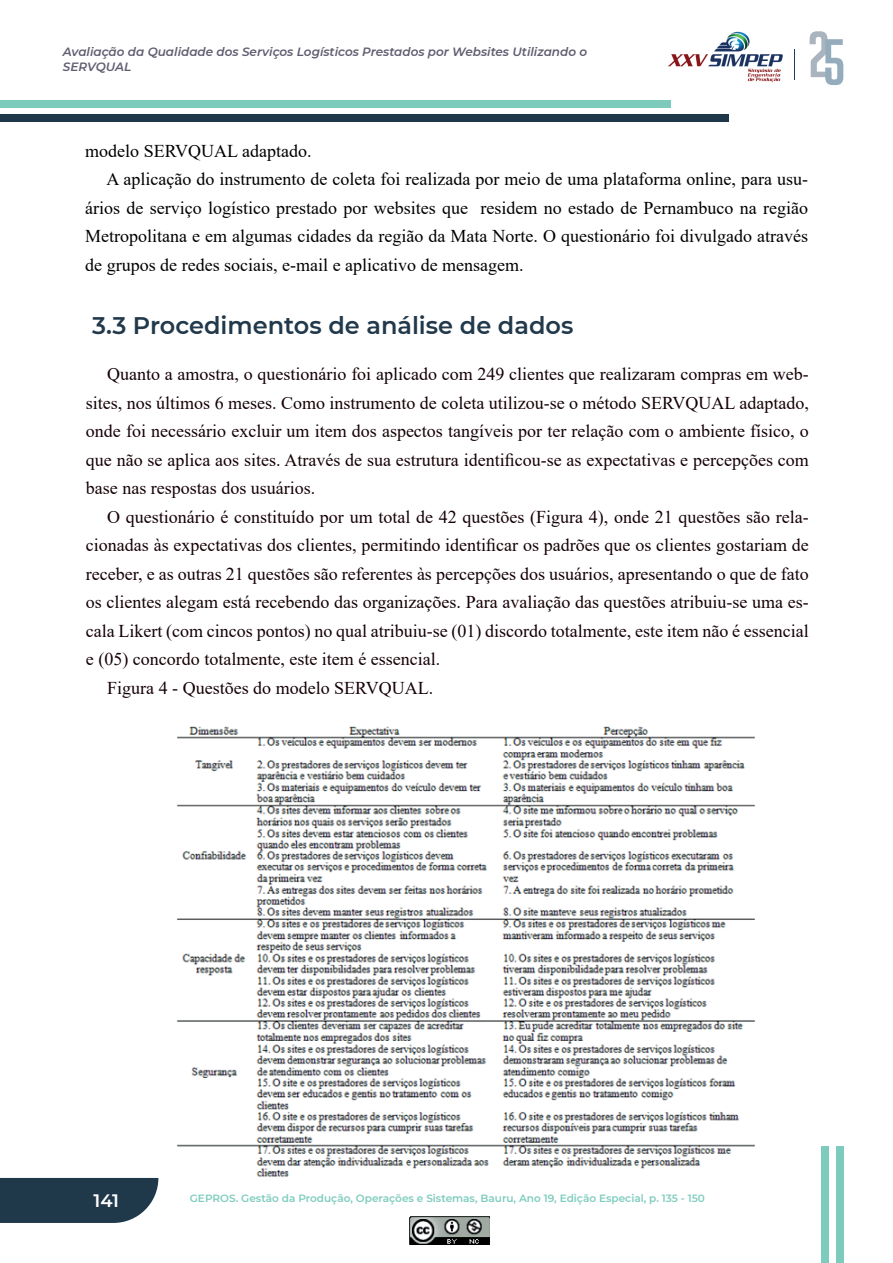
<style>
.page{position:relative;width:893px;height:1263px;background:#fff}
.page>*{position:absolute;margin:0;border:0;box-sizing:border-box;transform-origin:0 0}
.t1{font:600 24px "Montserrat";color:#21394b}
.t2{font:18px/28.5px "Times New Roman";color:#150005;text-align:justify}
.t3{font:18px "Times New Roman";color:#000001}
.t4{font:600 18px "Montserrat";color:#fff}
.t5{font:italic 600 12px/14.4px "Montserrat";color:#5f5d70}
.t6{font:600 10.5px "Montserrat";color:#7eccbe}
</style>
<div class="page">
<svg style="left:0;top:1178px;width:158px;height:45px;background:#2c4455"></svg>
<div style="left:0;top:114px;width:729px;height:8px;background:#1f394b"></div>
<div style="left:0;top:100px;width:670px;height:8px;background:#7dcbbd"></div>
<svg style="left:810px;top:31px;width:33px;height:54px"></svg>
<hr style="left:794px;top:49px;width:1px;height:30px;background:#1f3a6c">
<img style="left:668px;top:31px;width:115px;height:52px">
<div style="left:836px;top:1146px;width:7px;height:117px;background:#7dcbbd"></div>
<div style="left:821px;top:1146px;width:7px;height:117px;background:#7dcbbd"></div>
<img style="left:410px;top:1216px;width:79px;height:28px">
<img style="left:177px;top:726px;width:578px;height:451px">
<p class="t5" style="left:63px;top:44px;width:526px">Avaliação da Qualidade dos Serviços Logísticos Prestados por Websites Utilizando o<br>SERVQUAL</p>
<p class="t3" style="left:85px;top:138px;width:228px">modelo SERVQUAL adaptado.</p>
<p class="t3" style="left:106px;top:166px;width:703px">A aplicação do instrumento de coleta foi realizada por meio de uma plataforma online, para usu-</p>
<p class="t3" style="left:85px;top:195px;width:724px">ários de serviço logístico prestado por websites que residem no estado de Pernambuco na região</p>
<p class="t3" style="left:85px;top:223px;width:724px">Metropolitana e em algumas cidades da região da Mata Norte. O questionário foi divulgado através</p>
<p class="t3" style="left:85px;top:252px;width:440px">de grupos de redes sociais, e-mail e aplicativo de mensagem.</p>
<h1 class="t1" style="left:92px;top:308px;width:483px">3.3 Procedimentos de análise de dados</h1>
<p class="t2" style="left:86px;top:359px;width:724px;text-indent:21px">Quanto a amostra, o questionário foi aplicado com 249 clientes que realizaram compras em web&shy;sites, nos últimos 6 meses. Como instrumento de coleta utilizou-se o método SERVQUAL adaptado, onde foi necessário excluir um item dos aspectos tangíveis por ter relação com o ambiente físico, o que não se aplica aos sites. Através de sua estrutura identificou-se as expectativas e percepções com base nas respostas dos usuários.</p>
<p class="t2" style="left:107px;top:502px;width:703px">O questionário é constituído por um total de 42 questões (Figura 4), onde 21 questões são rela-</p>
<p class="t2" style="left:86px;top:530px;width:724px">cionadas às expectativas dos clientes, permitindo identificar os padrões que os clientes gostariam de</p>
<p class="t2" style="left:86px;top:559px;width:724px">receber, e as outras 21 questões são referentes às percepções dos usuários, apresentando o que de fato</p>
<p class="t2" style="left:86px;top:587px;width:724px">os clientes alegam está recebendo das organizações. Para avaliação das questões atribuiu-se uma es-</p>
<p class="t2" style="left:86px;top:616px;width:724px">cala Likert (com cincos pontos) no qual atribuiu-se (01) discordo totalmente, este item não é essencial</p>
<p class="t2" style="left:86px;top:644px;width:356px">e (05) concordo totalmente, este item é essencial.</p>
<p class="t2" style="left:107px;top:673px;width:328px">Figura 4 - Questões do modelo SERVQUAL.</p>
<p class="t4" style="left:93px;top:1187px;width:27px">141</p>
<p class="t6" style="left:190px;top:1191px;width:517px">GEPROS. Gestão da Produção, Operações e Sistemas, Bauru, Ano 19, Edição Especial, p. 135 - 150</p>
</div>
